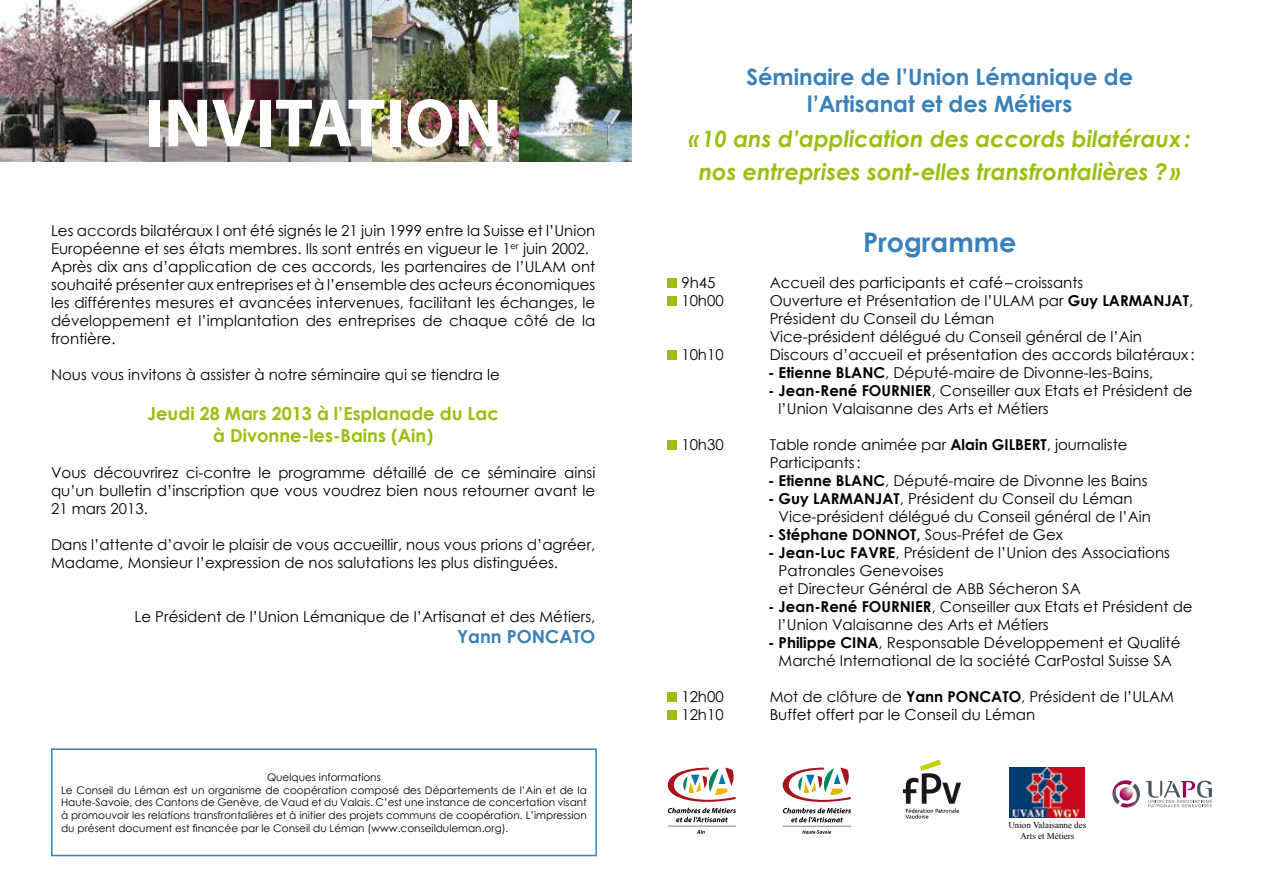
<style>
.page{position:relative;width:1263px;height:893px;background:#fff}
.page>*{position:absolute;margin:0;border:0;box-sizing:border-box;transform-origin:0 0}
.t1{font:700 69px "Myriad Pro";color:#fff}
.t2{font:700 27px "Century Gothic";color:#3981ba}
.t3{font:italic 700 22.5px/32.4px "Century Gothic";color:#97bf0d;text-align:center}
.t4{font:700 22.5px/27px "Century Gothic";color:#3981ba;text-align:center}
.t5{font:700 18px/21.6px "Century Gothic";color:#97bf0d;text-align:center}
.t6{font:700 18px "Century Gothic";color:#3981ba}
.t7{font:15px/18px "Century Gothic";color:#000}
.t8{font:700 15px "Century Gothic";color:#000}
.t9{font:10.5px/12.6px "Century Gothic";color:#000}
.t10{font:9px/10.8px "Times New Roman";color:#000;text-align:center}
.s1{font-weight:700}
.s2{font-weight:400}
</style>
<div class="page">
<div style="left:668px;top:278px;width:9px;height:10px;background:#97bf0d"></div>
<div style="left:668px;top:296px;width:9px;height:10px;background:#97bf0d"></div>
<div style="left:668px;top:350px;width:9px;height:10px;background:#97bf0d"></div>
<div style="left:668px;top:440px;width:9px;height:10px;background:#97bf0d"></div>
<div style="left:668px;top:692px;width:9px;height:10px;background:#97bf0d"></div>
<div style="left:668px;top:710px;width:9px;height:10px;background:#97bf0d"></div>
<svg style="left:902px;top:759px;width:59px;height:60px"></svg>
<img style="left:1009px;top:767px;width:76px;height:50px">
<svg style="left:1112px;top:780px;width:100px;height:28px"></svg>
<svg style="left:668px;top:767px;width:68px;height:35px"></svg>
<svg style="left:697px;top:830px;width:8px;height:4px"></svg>
<svg style="left:668px;top:808px;width:68px;height:14px"></svg>
<hr style="left:668px;top:825px;width:68px;height:2px;background:#9c9e9f">
<svg style="left:783px;top:767px;width:68px;height:35px"></svg>
<svg style="left:783px;top:808px;width:68px;height:14px"></svg>
<hr style="left:783px;top:826px;width:68px;height:1px;background:#9c9e9f">
<svg style="left:802px;top:830px;width:29px;height:4px"></svg>
<div style="left:51px;top:748px;width:546px;height:108px;border:2px solid #3981ba"></div>
<img style="left:0;top:0;width:631px;height:162px">
<h1 class="t1" style="left:144px;top:78px;width:359px">INVITATION</h1>
<p class="t7" style="left:51px;top:222px;width:546px">Les accords bilatéraux I ont été signés le 21 juin 1999 entre la Suisse et l’Union Européenne et ses états membres. Ils sont entrés en vigueur le 1<sup>er</sup> juin 2002.<br>Après dix ans d’application de ces accords, les partenaires de l’ULAM ont souhaité présenter aux entreprises et à l’ensemble des acteurs économiques les différentes mesures et avancées intervenues, facilitant les échanges, le développement et l’implantation des entreprises de chaque côté de la frontière.</p>
<p class="t7" style="left:51px;top:366px;width:450px">Nous vous invitons à assister à notre séminaire qui se tiendra le</p>
<p class="t5" style="left:147px;top:402px;width:353px">Jeudi 28 Mars 2013 à l’Esplanade du Lac à Divonne-les-Bains (Ain)</p>
<p class="t7" style="left:51px;top:463px;width:546px;text-align:justify">Vous découvrirez ci-contre le programme détaillé de ce séminaire ainsi qu’un bulletin d’inscription que vous voudrez bien nous retourner avant le 21 mars 2013.</p>
<p class="t7" style="left:51px;top:535px;width:546px">Dans l’attente d’avoir le plaisir de vous accueillir, nous vous prions d’agréer,<br>Madame, Monsieur l’expression de nos salutations les plus distinguées.</p>
<p class="t7" style="left:134px;top:607px;width:462px">Le Président de l’Union Lémanique de l’Artisanat et des Métiers,</p>
<p class="t6" style="left:457px;top:623px;width:140px">Yann PONCATO</p>
<p class="t9" style="left:61px;top:771px;width:527px;text-indent:206px">Quelques informations<br>Le Conseil du Léman est un organisme de coopération composé des Départements de l’Ain et de la Haute-Savoie, des Cantons de Genève, de Vaud et du Valais. C’est une instance de concertation visant à promouvoir les relations transfrontalières et à initier des projets communs de coopération. L’impression du présent document est financée par le Conseil du Léman (www.conseilduleman.org).</p>
<h3 class="t4" style="left:746px;top:62px;width:388px">Séminaire de l’Union Lémanique de l’Artisanat et des Métiers</h3>
<h3 class="t3" style="left:689px;top:122px;width:503px">«10 ans d’application des accords bilatéraux: nos entreprises sont-elles transfrontalières ?»</h3>
<h2 class="t2" style="left:863px;top:221px;width:155px">Programme</h2>
<p class="t7" style="left:681px;top:273px;width:36px">9h45</p>
<p class="t7" style="left:770px;top:273px;width:315px">Accueil des participants et café–croissants</p>
<p class="t7" style="left:681px;top:291px;width:44px">10h00</p>
<p class="t7" style="left:770px;top:291px;width:425px">Ouverture et Présentation de l’ULAM par <span class="s1">Guy LARMANJAT</span>,<br>Président du Conseil du Léman<br>Vice-président délégué du Conseil général de l’Ain</p>
<p class="t7" style="left:681px;top:345px;width:44px">10h10</p>
<p class="t7" style="left:770px;top:345px;width:426px">Discours d’accueil et présentation des accords bilatéraux :</p>
<p class="t7" style="left:768px;top:363px;width:387px"><span class="s1">- Etienne BLANC</span>, Député-maire de Divonne-les-Bains,</p>
<p class="t7" style="left:779px;top:381px;width:416px;text-indent:-10px"><span class="s1">- Jean-René FOURNIER</span>, Conseiller aux Etats et Président de l’Union Valaisanne des Arts et Métiers</p>
<p class="t7" style="left:681px;top:435px;width:44px">10h30</p>
<p class="t7" style="left:770px;top:435px;width:359px">Table ronde animée par <span class="s1">Alain GILBERT</span>, journaliste<br>Participants:</p>
<p class="t7" style="left:768px;top:471px;width:381px"><span class="s1">- Etienne BLANC</span>, Député-maire de Divonne les Bains</p>
<p class="t7" style="left:779px;top:489px;width:374px;text-indent:-10px"><span class="s1">- Guy LARMANJAT</span>, Président du Conseil du Léman<br>Vice-président délégué du Conseil général de l’Ain</p>
<p class="t8" style="left:768px;top:523px;width:296px">- Stéphane DONNOT, <span class="s2">Sous-Préfet de Gex</span></p>
<p class="t7" style="left:779px;top:543px;width:393px;text-indent:-10px"><span class="s1">- Jean-Luc FAVRE</span>, Président de l’Union des Associations<br>Patronales Genevoises<br>et Directeur Général de ABB Sécheron SA</p>
<p class="t7" style="left:779px;top:597px;width:416px;text-indent:-10px"><span class="s1">- Jean-René FOURNIER</span>, Conseiller aux Etats et Président de l’Union Valaisanne des Arts et Métiers</p>
<p class="t7" style="left:768px;top:633px;width:414px;text-align:center"><span class="s1">- Philippe CINA</span>, Responsable Développement et Qualité<br>Marché International de la société CarPostal Suisse SA</p>
<p class="t7" style="left:681px;top:687px;width:44px">12h00</p>
<p class="t7" style="left:770px;top:687px;width:406px">Mot de clôture de <span class="s1">Yann PONCATO</span>, Président de l’ULAM</p>
<p class="t7" style="left:681px;top:705px;width:44px">12h10</p>
<p class="t7" style="left:770px;top:705px;width:267px">Buffet offert par le Conseil du Léman</p>
<p class="t10" style="left:1008px;top:820px;width:79px">Union Valaisanne des<br>Arts et Métiers</p>
</div>
